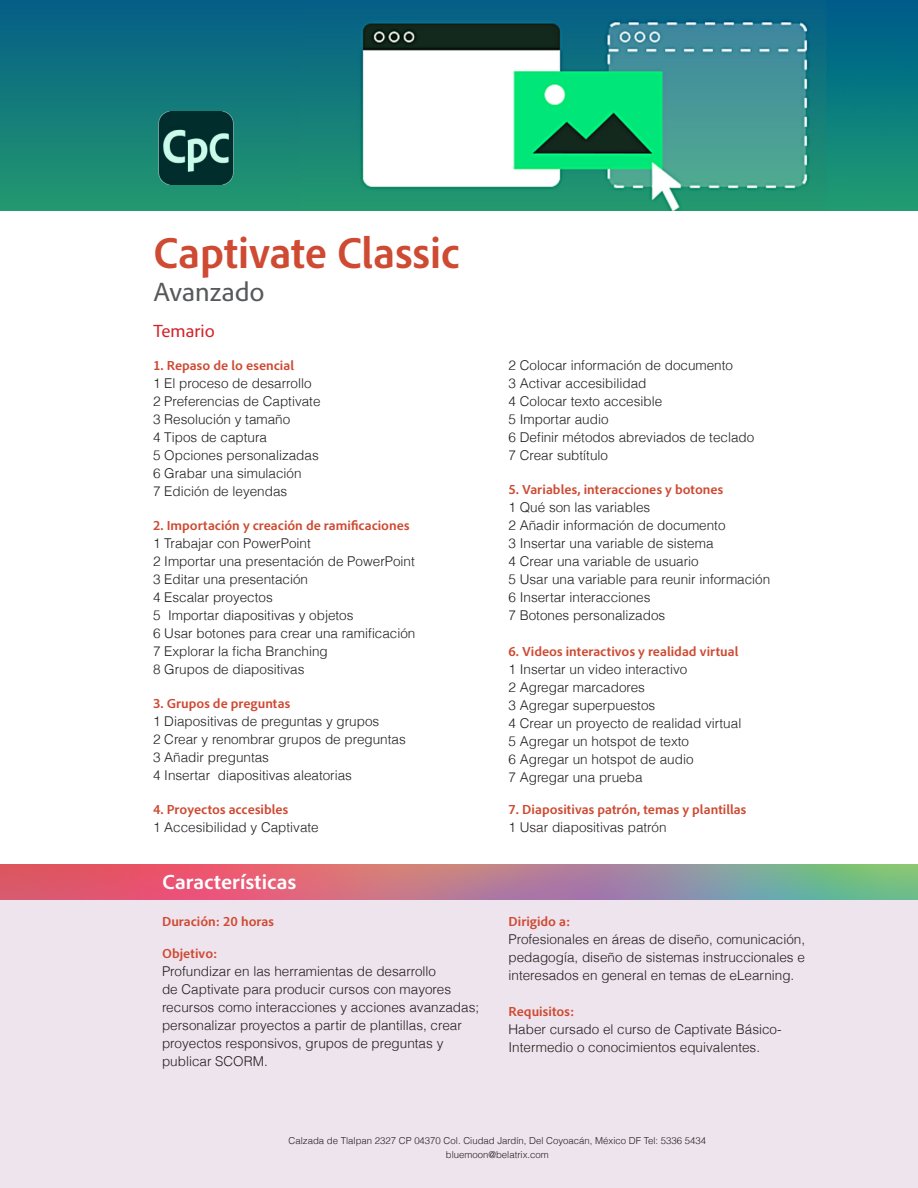
<style>
.page{position:relative;width:918px;height:1188px;background:#fff}
.page>*{position:absolute;margin:0;border:0;box-sizing:border-box;transform-origin:0 0}
.TituloMain{font:700 semi-condensed 45px "Adobe Clean";letter-spacing:-.005em;color:#ce4a32}
.nivel{font:27px "Adobe Clean";color:#57585a}
.t1{font:700 21px "Adobe Clean";letter-spacing:.005em;color:#fff}
.temario{font:18px "Adobe Clean";color:#d1232a}
.Cuerpo_de_texto{font:300 13.5px/18px "Helvetica";color:#231f20}
.Subtitulos_temario_copy{font:700 13.5px "Adobe Clean";color:#ce4a32}
.t2{font:300 9.6px/13.6px "Helvetica";color:#231f20;text-align:center}
</style>
<div class="page">
<div style="left:0;top:865px;width:918px;height:323px;background:#eee4ed"></div>
<svg style="left:0;top:865px;width:918px;height:34px;background:#b77d87"></svg>
<img style="left:0;top:0;width:918px;height:211px">
<img style="left:158px;top:112px;width:76px;height:72px">
<p class="TituloMain" style="left:153px;top:225px;width:308px">Captivate Classic</p>
<p class="nivel" style="left:153px;top:275px;width:113px">Avanzado</p>
<p class="temario" style="left:153px;top:319px;width:63px">Temario</p>
<p class="Subtitulos_temario_copy" style="left:153px;top:356px;width:143px">1. Repaso de lo esencial</p>
<p class="Cuerpo_de_texto" style="left:153px;top:373px;width:160px">1 El proceso de desarrollo</p>
<p class="Cuerpo_de_texto" style="left:153px;top:391px;width:169px">2 Preferencias de Captivate</p>
<p class="Cuerpo_de_texto" style="left:153px;top:409px;width:139px">3 Resolución y tamaño</p>
<p class="Cuerpo_de_texto" style="left:153px;top:427px;width:116px">4 Tipos de captura</p>
<p class="Cuerpo_de_texto" style="left:153px;top:445px;width:167px">5 Opciones personalizadas</p>
<p class="Cuerpo_de_texto" style="left:153px;top:463px;width:150px">6 Grabar una simulación</p>
<p class="Cuerpo_de_texto" style="left:153px;top:481px;width:136px">7 Edición de leyendas</p>
<p class="Subtitulos_temario_copy" style="left:153px;top:517px;width:258px">2. Importación y creación de ramificaciones</p>
<p class="Cuerpo_de_texto" style="left:153px;top:534px;width:159px">1 Trabajar con PowerPoint</p>
<p class="Cuerpo_de_texto" style="left:153px;top:552px;width:263px">2 Importar una presentación de PowerPoint</p>
<p class="Cuerpo_de_texto" style="left:153px;top:570px;width:157px">3 Editar una presentación</p>
<p class="Cuerpo_de_texto" style="left:153px;top:588px;width:121px">4 Escalar proyectos</p>
<p class="Cuerpo_de_texto" style="left:153px;top:606px;width:202px">5 Importar diapositivas y objetos</p>
<p class="Cuerpo_de_texto" style="left:153px;top:624px;width:264px">6 Usar botones para crear una ramificación</p>
<p class="Cuerpo_de_texto" style="left:153px;top:642px;width:176px">7 Explorar la ficha Branching</p>
<p class="Cuerpo_de_texto" style="left:153px;top:660px;width:153px">8 Grupos de diapositivas</p>
<p class="Subtitulos_temario_copy" style="left:153px;top:695px;width:139px">3. Grupos de preguntas</p>
<p class="Cuerpo_de_texto" style="left:153px;top:712px;width:228px">1 Diapositivas de preguntas y grupos</p>
<p class="Cuerpo_de_texto" style="left:153px;top:730px;width:254px">2 Crear y renombrar grupos de preguntas</p>
<p class="Cuerpo_de_texto" style="left:153px;top:748px;width:118px">3 Añadir preguntas</p>
<p class="Cuerpo_de_texto" style="left:153px;top:766px;width:201px">4 Insertar diapositivas aleatorias</p>
<p class="Subtitulos_temario_copy" style="left:153px;top:801px;width:137px">4. Proyectos accesibles</p>
<p class="Cuerpo_de_texto" style="left:153px;top:818px;width:167px">1 Accesibilidad y Captivate</p>
<h3 class="t1" style="left:162px;top:868px;width:136px">Características</h3>
<p class="Subtitulos_temario_copy" style="left:162px;top:913px;width:113px">Duración: 20 horas</p>
<p class="Subtitulos_temario_copy" style="left:162px;top:944px;width:57px">Objetivo:</p>
<p class="Cuerpo_de_texto" style="left:162px;top:961px;width:319px">Profundizar en las herramientas de desarrollo<br>de Captivate para producir cursos con mayores recursos como interacciones y acciones avanzadas; personalizar proyectos a partir de plantillas, crear proyectos responsivos, grupos de preguntas y publicar SCORM.</p>
<p class="Cuerpo_de_texto" style="left:508px;top:355px;width:226px">2 Colocar información de documento</p>
<p class="Cuerpo_de_texto" style="left:508px;top:373px;width:140px">3 Activar accesibilidad</p>
<p class="Cuerpo_de_texto" style="left:508px;top:391px;width:155px">4 Colocar texto accesible</p>
<p class="Cuerpo_de_texto" style="left:508px;top:409px;width:102px">5 Importar audio</p>
<p class="Cuerpo_de_texto" style="left:508px;top:427px;width:247px">6 Definir métodos abreviados de teclado</p>
<p class="Cuerpo_de_texto" style="left:508px;top:445px;width:101px">7 Crear subtítulo</p>
<p class="Subtitulos_temario_copy" style="left:508px;top:481px;width:216px">5. Variables, interacciones y botones</p>
<p class="Cuerpo_de_texto" style="left:508px;top:497px;width:143px">1 Qué son las variables</p>
<p class="Cuerpo_de_texto" style="left:508px;top:515px;width:219px">2 Añadir información de documento</p>
<p class="Cuerpo_de_texto" style="left:508px;top:533px;width:207px">3 Insertar una variable de sistema</p>
<p class="Cuerpo_de_texto" style="left:508px;top:551px;width:192px">4 Crear una variable de usuario</p>
<p class="Cuerpo_de_texto" style="left:508px;top:569px;width:263px">5 Usar una variable para reunir información</p>
<p class="Cuerpo_de_texto" style="left:508px;top:587px;width:144px">6 Insertar interacciones</p>
<p class="Cuerpo_de_texto" style="left:508px;top:605px;width:158px">7 Botones personalizados</p>
<p class="Subtitulos_temario_copy" style="left:508px;top:643px;width:231px">6. Videos interactivos y realidad virtual</p>
<p class="Cuerpo_de_texto" style="left:508px;top:659px;width:180px">1 Insertar un video interactivo</p>
<p class="Cuerpo_de_texto" style="left:508px;top:677px;width:138px">2 Agregar marcadores</p>
<p class="Cuerpo_de_texto" style="left:508px;top:695px;width:148px">3 Agregar superpuestos</p>
<p class="Cuerpo_de_texto" style="left:508px;top:713px;width:234px">4 Crear un proyecto de realidad virtual</p>
<p class="Cuerpo_de_texto" style="left:508px;top:731px;width:182px">5 Agregar un hotspot de texto</p>
<p class="Cuerpo_de_texto" style="left:508px;top:749px;width:187px">6 Agregar un hotspot de audio</p>
<p class="Cuerpo_de_texto" style="left:508px;top:767px;width:136px">7 Agregar una prueba</p>
<p class="Subtitulos_temario_copy" style="left:508px;top:801px;width:239px">7. Diapositivas patrón, temas y plantillas</p>
<p class="Cuerpo_de_texto" style="left:508px;top:818px;width:160px">1 Usar diapositivas patrón</p>
<p class="Subtitulos_temario_copy" style="left:509px;top:913px;width:63px">Dirigido a:</p>
<p class="Cuerpo_de_texto" style="left:509px;top:930px;width:298px;text-align:justify">Profesionales en áreas de diseño, comunicación, pedagogía, diseño de sistemas instruccionales e interesados en general en temas de eLearning.</p>
<p class="Subtitulos_temario_copy" style="left:509px;top:1003px;width:67px">Requisitos:</p>
<p class="Cuerpo_de_texto" style="left:509px;top:1020px;width:275px">Haber cursado el curso de Captivate Básico-<br>Intermedio o conocimientos equivalentes.</p>
<p class="t2" style="left:289px;top:1134px;width:419px">Calzada de Tlalpan 2327 CP 04370 Col. Ciudad Jardín, Del Coyoacán, México DF Tel: 5336 5434 bluemoon@belatrix.com</p>
</div>
